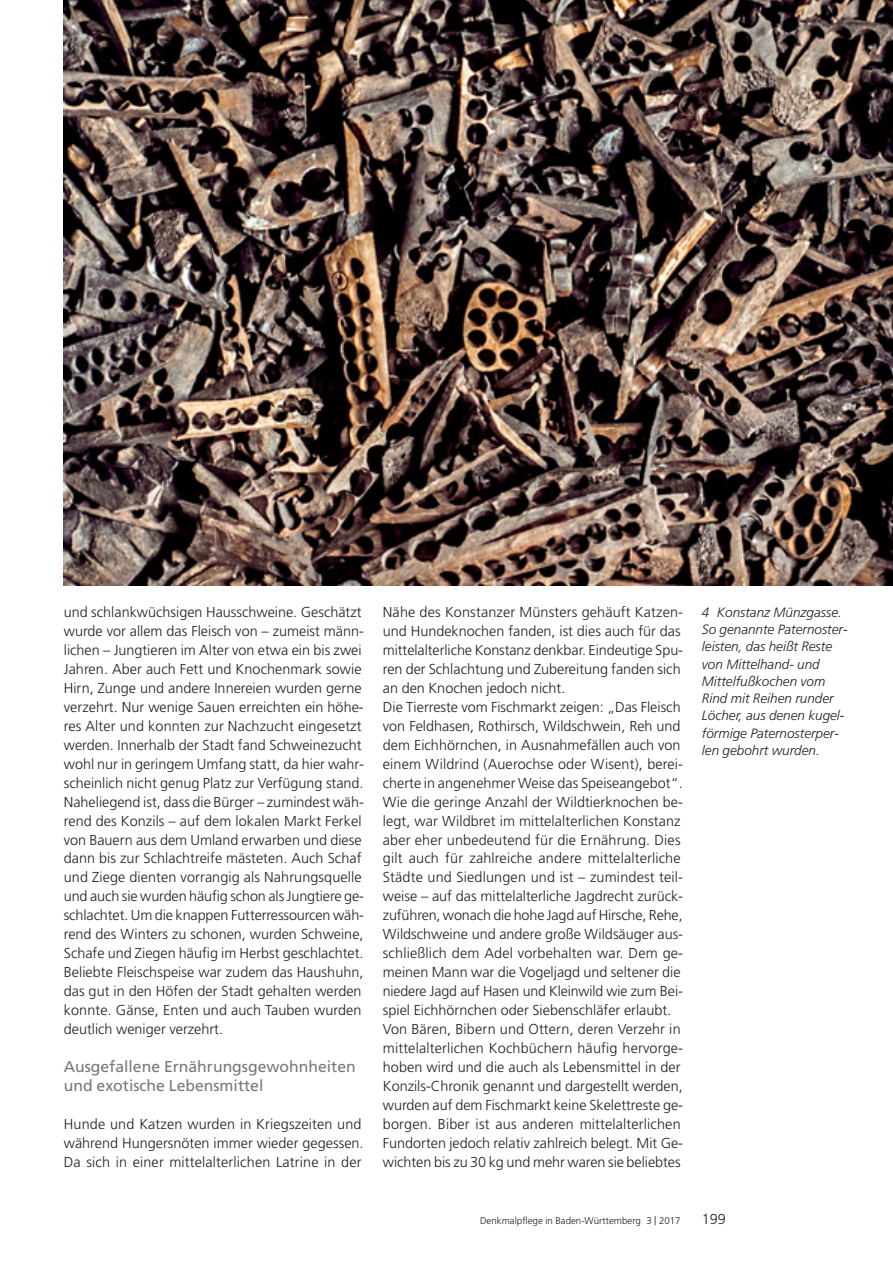
<style>
.page{position:relative;width:893px;height:1263px;background:#fff}
.page>*{position:absolute;margin:0;border:0;box-sizing:border-box;transform-origin:0 0}
.t1{font:15.75px/19px "Frutiger";color:#77787b}
.t2{font:300 14.4px/19px "Frutiger";color:#231f20}
.t3{font:italic 300 13.5px/17.2px "Frutiger";color:#231f20}
.t4{font:300 9.75px "Frutiger";color:#231f20}
.s1{font-size:12px}
</style>
<div class="page">
<img style="left:64px;top:0;width:828px;height:586px">
<p class="t2" style="left:64px;top:603px;width:302px">und schlankwüchsigen Hausschweine. Geschätzt wurde vor allem das Fleisch von – zumeist männ&shy;lichen – Jungtieren im Alter von etwa ein bis zwei Jahren. Aber auch Fett und Knochenmark sowie Hirn, Zunge und andere Innereien wurden gerne verzehrt. Nur wenige Sauen erreichten ein höhe&shy;res Alter und konnten zur Nachzucht eingesetzt werden. Innerhalb der Stadt fand Schweinezucht wohl nur in geringem Umfang statt, da hier wahr&shy;scheinlich nicht genug Platz zur Verfügung stand.<br>Naheliegend ist, dass die Bürger – zumindest wäh&shy;rend des Konzils – auf dem lokalen Markt Ferkel von Bauern aus dem Umland erwarben und diese dann bis zur Schlachtreife mästeten. Auch Schaf und Ziege dienten vorrangig als Nahrungsquelle und auch sie wurden häufig schon als Jungtiere ge&shy;schlachtet. Um die knappen Futterressourcen wäh&shy;rend des Winters zu schonen, wurden Schweine, Schafe und Ziegen häufig im Herbst geschlachtet.<br>Beliebte Fleischspeise war zudem das Haushuhn, das gut in den Höfen der Stadt gehalten werden konnte. Gänse, Enten und auch Tauben wurden deutlich weniger verzehrt.</p>
<p class="t1" style="left:64px;top:1058px;width:293px">Ausgefallene Ernährungsgewohnheiten und exotische Lebensmittel</p>
<p class="t2" style="left:64px;top:1116px;width:301px">Hunde und Katzen wurden in Kriegszeiten und während Hungersnöten immer wieder gegessen.<br>Da sich in einer mittelalterlichen Latrine in der</p>
<p class="t2" style="left:383px;top:603px;width:302px">Nähe des Konstanzer Münsters gehäuft Katzen&shy;und Hundeknochen fanden, ist dies auch für das mittel alterliche Konstanz denkbar. Eindeutige Spu&shy;ren der Schlachtung und Zubereitung fanden sich an den Knochen jedoch nicht.<br>Die Tierreste vom Fischmarkt zeigen: „Das Fleisch von Feldhasen, Rothirsch, Wildschwein, Reh und dem Eichhörnchen, in Ausnahmefällen auch von einem Wildrind (Auerochse oder Wisent), berei&shy;cherte in angenehmer Weise das Speiseangebot“.<br>Wie die geringe Anzahl der Wildtierknochen be&shy;legt, war Wildbret im mittelalterlichen Konstanz aber eher unbedeutend für die Ernährung. Dies gilt auch für zahlreiche andere mittelalterliche Städte und Siedlungen und ist – zumindest teil&shy;weise – auf das mittelalterliche Jagdrecht zurück&shy;zuführen, wonach die hohe Jagd auf Hirsche, Rehe, Wildschweine und andere große Wild säuger aus&shy;schließlich dem Adel vorbehalten war. Dem ge&shy;meinen Mann war die Vogeljagd und seltener die niedere Jagd auf Hasen und Kleinwild wie zum Bei&shy;spiel Eichhörnchen oder Siebenschläfer erlaubt.<br>Von Bären, Bibern und Ottern, deren Verzehr in mittelalterlichen Kochbüchern häufig hervorge&shy;hoben wird und die auch als Lebensmittel in der Konzils-Chronik genannt und dargestellt werden, wurden auf dem Fischmarkt keine Skelettreste ge&shy;borgen. Biber ist aus anderen mittelalterlichen Fundorten jedoch relativ zahlreich belegt. Mit Ge&shy;wichten bis zu 30 kg und mehr waren sie beliebtes</p>
<p class="t3" style="left:702px;top:604px;width:147px">4 Konstanz Münzgasse.<br>So genannte Paternoster&shy;leisten, das heißt Reste von Mittelhand- und<br>Mittelfußkochen vom<br>Rind mit Reihen runder<br>Löcher, aus denen kugel&shy;förmige Paternosterper&shy;len gebohrt wurden.</p>
<p class="t4" style="left:480px;top:1217px;width:202px">Denkmalpflege in Baden-Württemberg 3 <span class="s1">|</span> 2017</p>
<p class="t2" style="left:702px;top:1211px;width:26px">199</p>
</div>
